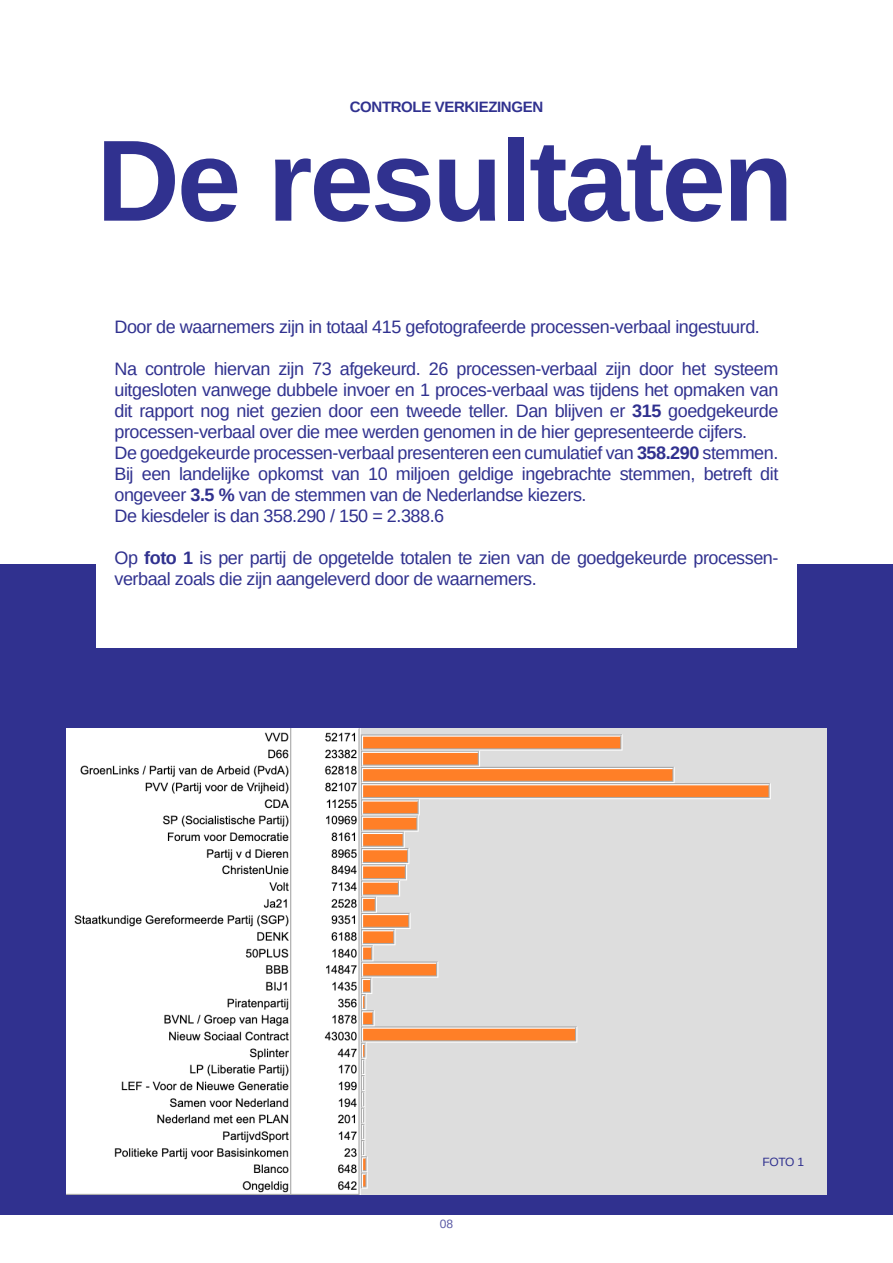
<style>
.page{position:relative;width:893px;height:1263px;background:#fff}
.page>*{position:absolute;margin:0;border:0;box-sizing:border-box;transform-origin:0 0}
.t1{font:700 115.5px "Arimo";letter-spacing:-.025em;color:#30318f}
.t2{font:18px/21px "Arimo";letter-spacing:-.025em;color:#30318f}
.t3{font:700 15px "Arimo";letter-spacing:-.025em;color:#30318f}
.t4{font:12px "Arimo";color:#30318f}
.t5{font:12px "Arimo";color:#5a5aa5}
.s1{font-weight:700}
</style>
<div class="page">
<div style="left:0;top:564px;width:893px;height:651px;background:#30318f"></div>
<img style="left:67px;top:728px;width:759px;height:466px">
<div style="left:96px;top:501px;width:700px;height:146px;background:#fff"></div>
<p class="t3" style="left:350px;top:97px;width:195px">CONTROLE VERKIEZINGEN</p>
<h1 class="t1" style="left:96px;top:101px;width:699px">De resultaten</h1>
<p class="t2" style="left:114px;top:316px;width:647px">Door de waarnemers zijn in totaal 415 gefotografeerde processen-verbaal ingestuurd.</p>
<p class="t2" style="left:114px;top:358px;width:665px">Na controle hiervan zijn 73 afgekeurd. 26 processen-verbaal zijn door het systeem uitgesloten vanwege dubbele invoer en 1 proces-verbaal was tijdens het opmaken van dit rapport nog niet gezien door een tweede teller. Dan blijven er <span class="s1">315</span> goedgekeurde processen-verbaal over die mee werden genomen in de hier gepresenteerde cijfers.<br>De goedgekeurde processen-verbaal presenteren een cumulatief van <span class="s1">358.290</span> stemmen.<br>Bij een landelijke opkomst van 10 miljoen geldige ingebrachte stemmen, betreft dit ongeveer <span class="s1">3.5 %</span> van de stemmen van de Nederlandse kiezers.<br>De kiesdeler is dan 358.290 / 150 = 2.388.6</p>
<p class="t2" style="left:114px;top:548px;width:665px">Op <span class="s1">foto 1</span> is per partij de opgetelde totalen te zien van de goedgekeurde processen&shy;verbaal zoals die zijn aangeleverd door de waarnemers.</p>
<p class="t5" style="left:440px;top:1217px;width:15px">08</p>
<p class="t4" style="left:762px;top:1155px;width:43px">FOTO 1</p>
</div>
